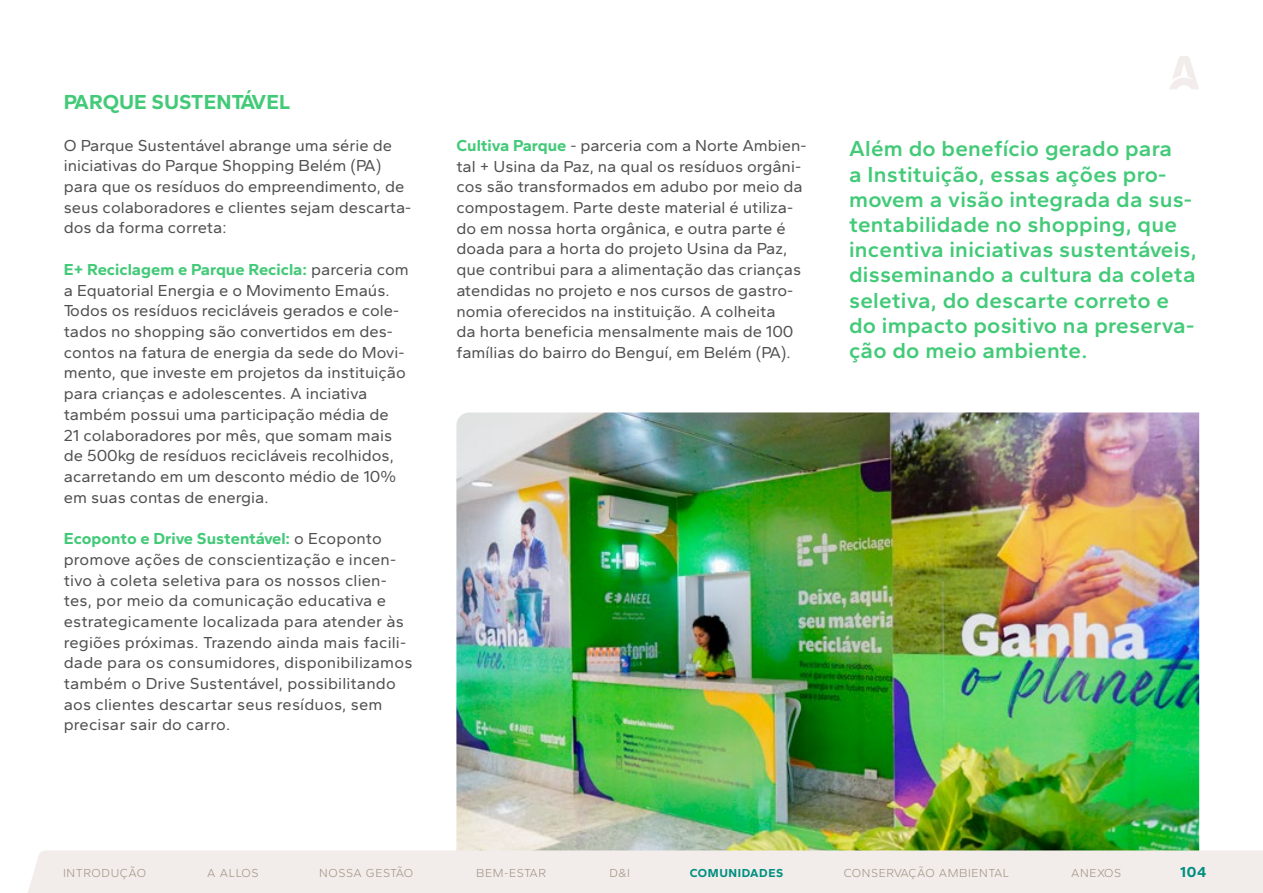
<style>
.page{position:relative;width:1263px;height:893px;background:#fff}
.page>*{position:absolute;margin:0;border:0;box-sizing:border-box;transform-origin:0 0}
.t1{font:600 22.5px/25.2px "Gantari";letter-spacing:.01em;color:#43ca78}
.t2{font:700 21px "Gantari";color:#43ca78}
.t3{font:16.5px/20.7px "Gantari";color:#505050}
.t4{font:700 15px "Gantari";color:#008e80}
.t5{font:300 12px "Gantari";letter-spacing:.05em;color:#a19183}
.t6{font:700 12px "Gantari";letter-spacing:.05em;color:#008e80}
.s1{font-weight:700;color:#43ca78}
</style>
<div class="page">
<img style="left:456px;top:412px;width:743px;height:438px">
<div style="left:28px;top:850px;width:1235px;height:43px;background:#f2edea"></div>
<svg style="left:1169px;top:56px;width:30px;height:33px"></svg>
<p class="t2" style="left:64px;top:89px;width:228px">PARQUE SUSTENTÁVEL</p>
<p class="t3" style="left:64px;top:134px;width:349px">O Parque Sustentável abrange uma série de iniciativas do Parque Shopping Belém (PA) para que os resíduos do empreendimento, de seus colaboradores e clientes sejam descarta&shy;dos da forma correta:</p>
<p class="t3" style="left:64px;top:259px;width:347px"><span class="s1">E+ Reciclagem e Parque Recicla:</span> parceria com a Equatorial Energia e o Movimento Emaús.<br>Todos os resíduos recicláveis gerados e cole&shy;tados no shopping são convertidos em des&shy;contos na fatura de energia da sede do Movi&shy;mento, que investe em projetos da instituição para crianças e adolescentes. A inciativa também possui uma participação média de<br>21 colaboradores por mês, que somam mais de 500kg de resíduos recicláveis recolhidos, acarretando em um desconto médio de 10% em suas contas de energia.</p>
<p class="t3" style="left:64px;top:528px;width:350px"><span class="s1">Ecoponto e Drive Sustentável:</span> o Ecoponto promove ações de conscientização e incen&shy;tivo à coleta seletiva para os nossos clien&shy;tes, por meio da comunicação educativa e estrategicamente localizada para atender às regiões próximas. Trazendo ainda mais facili&shy;dade para os consumidores, disponibilizamos também o Drive Sustentável, possibilitando aos clientes descartar seus resíduos, sem precisar sair do carro.</p>
<p class="t3" style="left:456px;top:135px;width:352px"><span class="s1">Cultiva Parque</span> - parceria com a Norte Ambien&shy;tal + Usina da Paz, na qual os resíduos orgâni&shy;cos são transformados em adubo por meio da compostagem. Parte deste material é utiliza&shy;do em nossa horta orgânica, e outra parte é doada para a horta do projeto Usina da Paz, que contribui para a alimentação das crianças atendidas no projeto e nos cursos de gastro&shy;nomia oferecidos na instituição. A colheita<br>da horta beneficia mensalmente mais de 100 famílias do bairro do Benguí, em Belém (PA).</p>
<p class="t1" style="left:849px;top:136px;width:349px">Além do benefício gerado para<br>a Instituição, essas ações pro&shy;movem a visão integrada da sus&shy;tentabilidade no shopping, que incentiva iniciativas sustentáveis, disseminando a cultura da coleta seletiva, do descarte correto e do impacto positivo na preserva&shy;ção do meio ambiente.</p>
<p class="t5" style="left:63px;top:865px;width:84px">INTRODUÇÃO</p>
<p class="t5" style="left:207px;top:865px;width:53px">A ALLOS</p>
<p class="t5" style="left:319px;top:865px;width:95px">NOSSA GESTÃO</p>
<p class="t5" style="left:476px;top:865px;width:71px">BEM-ESTAR</p>
<p class="t5" style="left:609px;top:865px;width:22px">D&amp;I</p>
<p class="t6" style="left:690px;top:865px;width:95px">COMUNIDADES</p>
<p class="t5" style="left:844px;top:865px;width:167px">CONSERVAÇÃO AMBIENTAL</p>
<p class="t5" style="left:1071px;top:865px;width:52px">ANEXOS</p>
<p class="t4" style="left:1180px;top:862px;width:28px">104</p>
</div>
